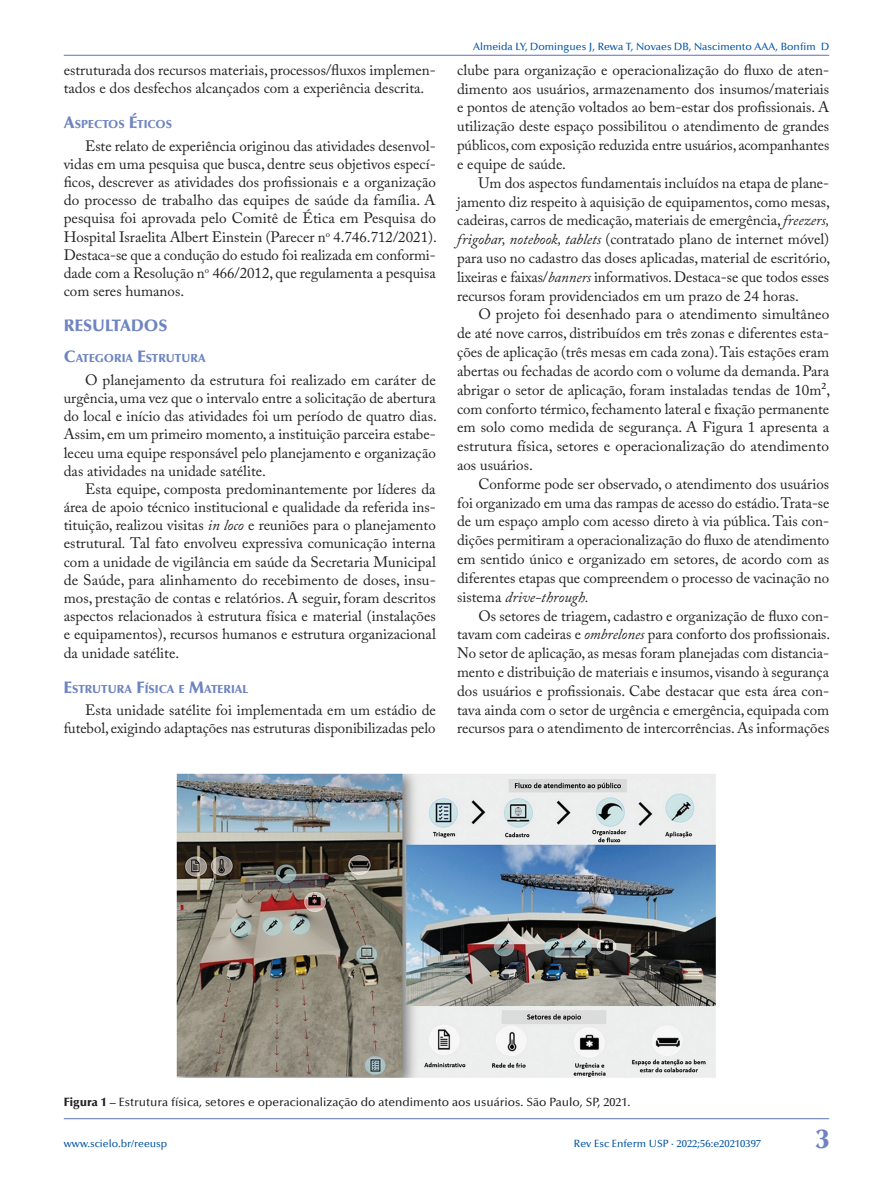
<style>
.page{position:relative;width:893px;height:1191px;background:#fff}
.page>*{position:absolute;margin:0;border:0;box-sizing:border-box;transform-origin:0 0}
.t1{font:900 27px "Optima LT";color:#6e84c1}
.Sub1{font:900 16.5px "Optima LT";color:#6e84c1}
.Texto{font:15px/18.8px "Adobe Caslon Pro";color:#231f20;text-align:justify}
.Titulo_Tabela___Lege{font:500 12px "Optima LT";color:#231f20}
.Sub2{font:900 11.55px "Optima LT";color:#6e84c1}
.Elementos{font:500 10.5px "Optima LT";color:#0154a6}
.s1{font-size:16.5px}
.s2{font-style:italic}
.s3{font-weight:900}
</style>
<div class="page">
<hr style="left:64px;top:1118px;width:765px;height:1px;background:#6e84c1">
<hr style="left:64px;top:55px;width:765px;height:1px;background:#6e84c1">
<img style="left:176px;top:773px;width:540px;height:305px">
<p class="Texto" style="left:64px;top:61px;width:374px;line-height:18.1px">estruturada dos recursos materiais, processos/fluxos implemen&shy;tados e dos desfechos alcançados com a experiência descrita.</p>
<p class="Sub2" style="left:64px;top:117px;width:110px"><span class="s1">A</span>SPECTOS <span class="s1">É</span>TICOS</p>
<p class="Texto" style="left:64px;top:136px;width:375px;line-height:18.1px;text-indent:21px">Este relato de experiência originou das atividades desenvol&shy;vidas em uma pesquisa que busca, dentre seus objetivos especí&shy;ficos, descrever as atividades dos profissionais e a organização do processo de trabalho das equipes de saúde da família. A pesquisa foi aprovada pelo Comitê de Ética em Pesquisa do Hospital Israelita Albert Einstein (Parecer n<sup>o</sup> 4.746.712/2021).<br>Destaca-se que a condução do estudo foi realizada em conformi&shy;dade com a Resolução n<sup>o</sup> 466/2012, que regulamenta a pesquisa com seres humanos.</p>
<p class="Sub1" style="left:64px;top:316px;width:105px">RESULTADOS</p>
<p class="Sub2" style="left:64px;top:351px;width:144px"><span class="s1">C</span>ATEGORIA <span class="s1">E</span>STRUTURA</p>
<p class="Texto" style="left:64px;top:370px;width:375px;line-height:18.1px;text-indent:21px">O planejamento da estrutura foi realizado em caráter de urgência, uma vez que o intervalo entre a solicitação de abertura do local e início das atividades foi um período de quatro dias.<br>Assim, em um primeiro momento, a instituição parceira estabe&shy;leceu uma equipe responsável pelo planejamento e organização das atividades na unidade satélite.</p>
<p class="Texto" style="left:64px;top:479px;width:374px;line-height:18.1px;text-indent:21px">Esta equipe, composta predominantemente por líderes da área de apoio técnico institucional e qualidade da referida ins&shy;tituição, realizou visitas <span class="s2">in loco</span> e reuniões para o planejamento estrutural<span class="s2">.</span> Tal fato envolveu expressiva comunicação interna com a unidade de vigilância em saúde da Secretaria Municipal de Saúde, para alinhamento do recebimento de doses, insu&shy;mos, prestação de contas e relatórios. A seguir, foram descritos aspectos relacionados à estrutura física e material (instalações e equipamentos), recursos humanos e estrutura organizacional da unidade satélite.</p>
<p class="Sub2" style="left:64px;top:682px;width:186px"><span class="s1">E</span>STRUTURA <span class="s1">F</span>ÍSICA E <span class="s1">M</span>ATERIAL</p>
<p class="Texto" style="left:64px;top:701px;width:374px;line-height:18.1px;text-align:right">Esta unidade satélite foi implementada em um estádio de futebol, exigindo adaptações nas estruturas disponibilizadas pelo</p>
<p class="Elementos" style="left:473px;top:40px;width:358px">Almeida LY, Domingues J, Rewa T, Novaes DB, Nascimento AAA, Bonfim D</p>
<p class="Texto" style="left:457px;top:60px;width:374px">clube para organização e operacionalização do fluxo de aten&shy;dimento aos usuários, armazenamento dos insumos/materiais e pontos de atenção voltados ao bem-estar dos profissionais. A utilização deste espaço possibilitou o atendimento de grandes públicos, com exposição reduzida entre usuários, acompanhantes e equipe de saúde.</p>
<p class="Texto" style="left:457px;top:173px;width:375px;text-indent:21px">Um dos aspectos fundamentais incluídos na etapa de plane&shy;jamento diz respeito à aquisição de equipamentos, como mesas, cadeiras, carros de medicação, materiais de emergência, <span class="s2">freezers, frigobar, notebook, tablets</span> (contratado plano de internet móvel) para uso no cadastro das doses aplicadas, material de escritório, lixeiras e faixas/<span class="s2">banners</span> informativos. Destaca-se que todos esses recursos foram providenciados em um prazo de 24 horas.</p>
<p class="Texto" style="left:457px;top:305px;width:375px;text-indent:21px">O projeto foi desenhado para o atendimento simultâneo de até nove carros, distribuídos em três zonas e diferentes esta&shy;ções de aplicação (três mesas em cada zona). Tais estações eram abertas ou fechadas de acordo com o volume da demanda. Para abrigar o setor de aplicação, foram instaladas tendas de 10m², com conforto térmico, fechamento lateral e fixação permanente em solo como medida de segurança. A Figura 1 apresenta a estrutura física, setores e operacionalização do atendimento aos usuários.</p>
<p class="Texto" style="left:457px;top:474px;width:374px;text-indent:21px">Conforme pode ser observado, o atendimento dos usuários foi organizado em uma das rampas de acesso do estádio. Trata-se de um espaço amplo com acesso direto à via pública. Tais con&shy;dições permitiram a operacionalização do fluxo de atendimento em sentido único e organizado em setores, de acordo com as diferentes etapas que compreendem o processo de vacinação no sistema <span class="s2">drive-through.</span></p>
<p class="Texto" style="left:457px;top:606px;width:375px;text-indent:21px">Os setores de triagem, cadastro e organização de fluxo con&shy;tavam com cadeiras e <span class="s2">ombrelones</span> para conforto dos profissionais.<br>No setor de aplicação, as mesas foram planejadas com distancia&shy;mento e distribuição de materiais e insumos, visando à segurança dos usuários e profissionais. Cabe destacar que esta área con&shy;tava ainda com o setor de urgência e emergência, equipada com recursos para o atendimento de intercorrências. As informações</p>
<p class="Titulo_Tabela___Lege" style="left:64px;top:1095px;width:568px"><span class="s3">Figura 1</span> – Estrutura física, setores e operacionalização do atendimento aos usuários. São Paulo, SP, 2021.</p>
<p class="Elementos" style="left:64px;top:1137px;width:105px">www.scielo.br/reeusp</p>
<p class="Elementos" style="left:574px;top:1137px;width:189px">Rev Esc Enferm USP · 2022;56:e20210397</p>
<h1 class="t1" style="left:816px;top:1123px;width:15px">3</h1>
</div>
